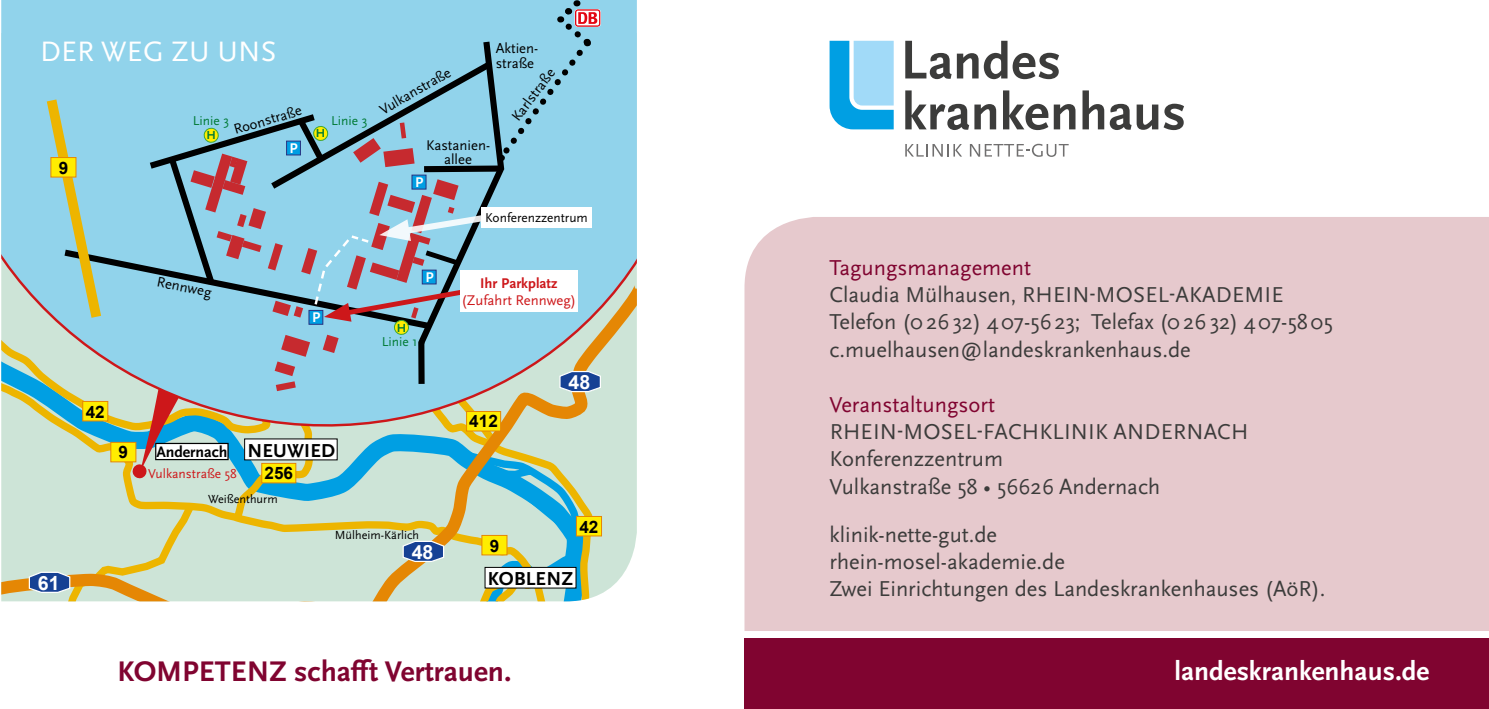
<style>
.page{position:relative;width:1489px;height:709px;background:#fff}
.page>*{position:absolute;margin:0;border:0;box-sizing:border-box;transform-origin:0 0}
.t1{font:700 29.75px "Scala Sans OT";color:#800430}
.t2{font:29.25px "Scala Sans OT";letter-spacing:.01em;color:#fff}
.t3{font:700 27.5px "Scala Sans OT";color:#fff}
.t4{font:22.5px/27px "Scala Sans OT";color:#3c3c3b}
.t5{font:22.5px "Scala Sans OT";color:#800430}
.t6{font:700 19.5px "Scala Sans OT";letter-spacing:.01em;color:#000}
.t7{font:700 19.5px "Arial";color:#fff}
.t8{font:700 17px "Arial";color:#000}
.t9{font:700 16px "Scala Sans OT";color:#000}
.t10{font:14.75px/14.8px "Scala Sans OT";color:#000}
.t11{font:14.75px "Scala Sans OT";color:#cd171a}
.t12{font:700 14.75px "Scala Sans OT";color:#cd171a}
.t13{font:700 14.75px "Scala Sans OT";color:#fff}
.t14{font:13.5px "Scala Sans OT";color:#007a35}
.t15{font:13.5px "Scala Sans OT";color:#000}
.t16{font:13.5px "Scala Sans OT";color:#cd171a}
.t17{font:12.25px "Scala Sans OT";color:#000}
.t18{font:700 12.25px "Scala Sans OT";color:#007a35}
</style>
<div class="page">
<div style="left:744px;top:638px;width:744px;height:71px;background:#800430"></div>
<div style="left:744px;top:217px;width:744px;height:414px;background:#e6c9cd"></div>
<svg style="left:905px;top:90px;width:278px;height:40px"></svg>
<svg style="left:905px;top:41px;width:154px;height:38px"></svg>
<svg style="left:905px;top:144px;width:57px;height:13px"></svg>
<svg style="left:969px;top:144px;width:99px;height:13px"></svg>
<svg style="left:829px;top:41px;width:64px;height:88px;background:#63c3ef"></svg>
<svg style="left:601px;top:472px;width:36px;height:122px"></svg>
<svg style="left:601px;top:0;width:36px;height:472px;background:#a9d4d8"></svg>
<div style="left:576px;top:516px;width:26px;height:20px;background:#e58805"></div>
<svg style="left:1px;top:0;width:600px;height:601px;background:#a2c9cc"></svg>
<p class="t2" style="left:40px;top:36px;width:238px">DER WEG ZU UNS</p>
<p class="t10" style="left:232px;top:123px;width:72px;rotate:-17deg">Roonstraße</p>
<p class="t14" style="left:193px;top:114px;width:38px">Linie 3</p>
<p class="t18" style="left:206px;top:129px;width:11px">H</p>
<p class="t8" style="left:59px;top:156px;width:11px">9</p>
<p class="t13" style="left:289px;top:140px;width:10px">P</p>
<p class="t18" style="left:316px;top:127px;width:11px">H</p>
<p class="t14" style="left:331px;top:113px;width:38px">Linie 3</p>
<p class="t10" style="left:377px;top:105px;width:81px;rotate:-30deg">Vulkanstraße</p>
<p class="t10" style="left:495px;top:41px;width:44px">Aktien&shy;straße</p>
<p class="t10" style="left:509px;top:115px;width:64px;rotate:-53deg">Karlstraße</p>
<p class="t10" style="left:426px;top:138px;width:65px;text-align:center">Kastanien&shy;allee</p>
<p class="t13" style="left:415px;top:174px;width:10px">P</p>
<p class="t15" style="left:485px;top:210px;width:104px">Konferenzzentrum</p>
<p class="t10" style="left:158px;top:275px;width:57px;rotate:11deg">Rennweg</p>
<p class="t13" style="left:312px;top:309px;width:10px">P</p>
<p class="t8" style="left:86px;top:399px;width:21px">42</p>
<p class="t8" style="left:119px;top:440px;width:11px">9</p>
<p class="t6" style="left:247px;top:439px;width:89px">NEUWIED</p>
<p class="t9" style="left:156px;top:443px;width:73px">Andernach</p>
<p class="t16" style="left:148px;top:466px;width:90px">Vulkanstraße 58</p>
<p class="t17" style="left:208px;top:492px;width:71px">Weißenthurm</p>
<p class="t8" style="left:264px;top:461px;width:30px">256</p>
<p class="t13" style="left:425px;top:269px;width:10px">P</p>
<p class="t18" style="left:397px;top:321px;width:11px">H</p>
<p class="t14" style="left:382px;top:334px;width:37px">Linie 1</p>
<p class="t12" style="left:480px;top:274px;width:79px">Ihr Parkplatz</p>
<p class="t11" style="left:461px;top:292px;width:116px">(Zufahrt Rennweg)</p>
<p class="t8" style="left:469px;top:409px;width:30px">412</p>
<p class="t7" style="left:568px;top:368px;width:23px">48</p>
<p class="t7" style="left:38px;top:569px;width:23px">61</p>
<p class="t17" style="left:335px;top:528px;width:86px">Mülheim-Kärlich</p>
<p class="t7" style="left:411px;top:538px;width:23px">48</p>
<p class="t8" style="left:489px;top:533px;width:11px">9</p>
<p class="t8" style="left:579px;top:514px;width:21px">42</p>
<p class="t6" style="left:488px;top:567px;width:87px">KOBLENZ</p>
<p class="t5" style="left:829px;top:255px;width:203px">Tagungsmanagement</p>
<p class="t4" style="left:829px;top:281px;width:505px;line-height:27.8px">Claudia Mülhausen, RHEIN-MOSEL-AKADEMIE<br>Telefon (02632) 407-5623; Telefax (02632) 407-5805 c.muelhausen@landeskrankenhaus.de</p>
<p class="t5" style="left:829px;top:393px;width:167px">Veranstaltungsort</p>
<p class="t4" style="left:829px;top:419px;width:420px">RHEIN-MOSEL-FACHKLINIK ANDERNACH<br>Konferenzzentrum<br>Vulkanstraße 58 • 56626 Andernach</p>
<p class="t4" style="left:829px;top:521px;width:497px">klinik-nette-gut.de<br>rhein-mosel-akademie.de<br>Zwei Einrichtungen des Landeskrankenhauses (AöR).</p>
<h1 class="t1" style="left:117px;top:654px;width:396px">KOMPETENZ schafft Vertrauen.</h1>
<p class="t3" style="left:1174px;top:655px;width:256px">landeskrankenhaus.de</p>
</div>
